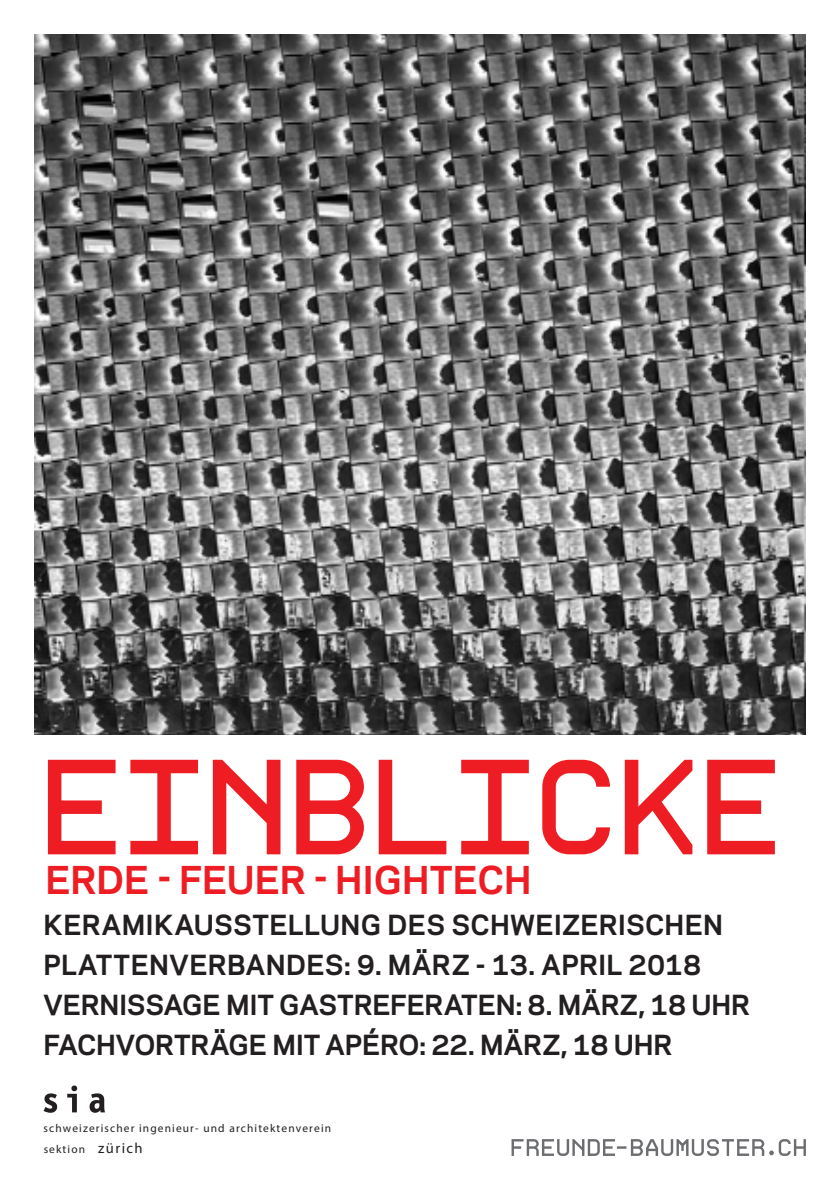
<style>
.page{position:relative;width:840px;height:1191px;background:#fff}
.page>*{position:absolute;margin:0;border:0;box-sizing:border-box;transform-origin:0 0}
.Vorderseite-Konkret{font:132px "Auto Scape";letter-spacing:-.025em;color:#ee1d23}
.gross-text{font:700 36px "Galaxie Polaris";letter-spacing:-.005em;color:#ee1d23}
.t1{font:700 26px "Galaxie Polaris";color:#231f20}
.t2{font:11.4px/21.2px "Letter Gothic 12 Pitch BT";letter-spacing:.1em;color:#231f20}
.s1{font-weight:700;font-size:14.6px}
</style>
<div class="page">
<img style="left:34px;top:34px;width:771px;height:700px">
<svg style="left:511px;top:1139px;width:294px;height:16px"></svg>
<svg style="left:44px;top:1085px;width:61px;height:27px"></svg>
<p class="Vorderseite-Konkret" style="left:45px;top:730px;width:746px">EINBLICKE</p>
<p class="gross-text" style="left:45px;top:853px;width:487px">ERDE - FEUER - HIGHTECH</p>
<p class="t1" style="left:43px;top:905px;width:680px">KERAMIKAUSSTELLUNG DES SCHWEIZERISCHEN</p>
<p class="t1" style="left:43px;top:945px;width:659px">PLATTENVERBANDES: 9. MÄRZ - 13. APRIL 2018</p>
<p class="t1" style="left:43px;top:985px;width:707px">VERNISSAGE MIT GASTREFERATEN: 8. MÄRZ, 18 UHR</p>
<p class="t1" style="left:43px;top:1025px;width:630px">FACHVORTRÄGE MIT APÉRO: 22. MÄRZ, 18 UHR</p>
<p class="t2" style="left:43px;top:1117px;width:289px">schweizerischer ingenieur- und architektenverein sektion <span class="s1">zürich</span></p>
</div>
